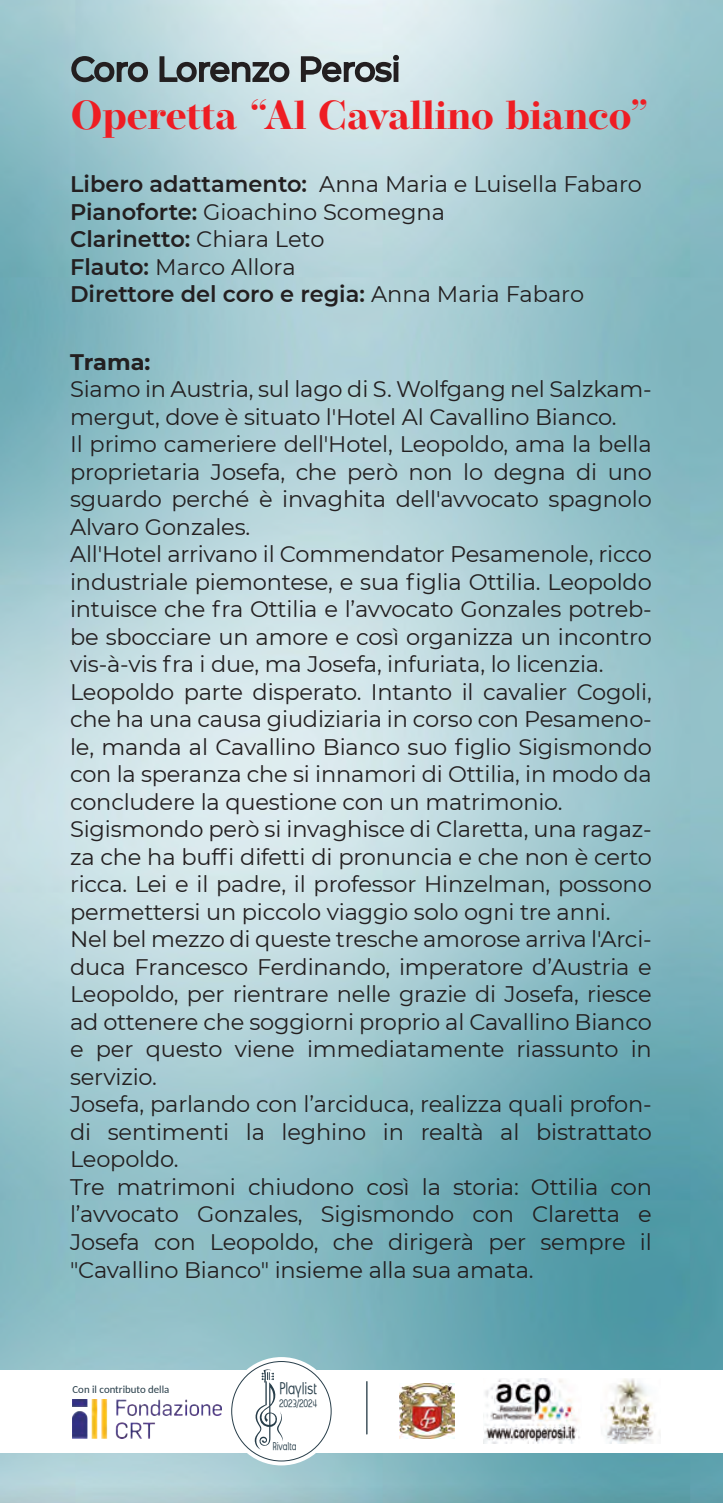
<style>
.page{position:relative;width:723px;height:1503px;background:#fff}
.page>*{position:absolute;margin:0;border:0;box-sizing:border-box;transform-origin:0 0}
.t1{font:700 40.25px "Operetta 12";color:#ee1d23}
.t2{font:22.5px/27.5px "Montserrat";letter-spacing:-.01em;color:#231f20}
.t3{font:700 22.5px "Montserrat";letter-spacing:-.005em;color:#231f20}
.t4{font:16.75px "Angostura";color:#283e4a}
.t5{font:11.25px "Angostura";color:#283e4a}
.t6{font:10.75px "Carlito";color:#283e4a}
.s1{font-weight:600}
</style>
<div class="page">
<img style="left:0;top:0;width:723px;height:1502px">
<div style="left:0;top:1369px;width:723px;height:83px;background:#fff"></div>
<svg style="left:70px;top:54px;width:80px;height:30px"></svg>
<svg style="left:158px;top:55px;width:133px;height:29px"></svg>
<svg style="left:300px;top:53px;width:101px;height:31px"></svg>
<img style="left:399px;top:1383px;width:56px;height:55px">
<img style="left:605px;top:1378px;width:55px;height:64px">
<img style="left:483px;top:1378px;width:97px;height:64px">
<img style="left:73px;top:1399px;width:148px;height:38px">
<hr style="left:366px;top:1381px;width:1px;height:53px;background:#283e4a">
<svg style="left:227px;top:1356px;width:109px;height:109px"></svg>
<div style="left:232px;top:1361px;width:99px;height:99px;background:#fff;border-radius:50%"></div>
<svg style="left:251px;top:1368px;width:32px;height:81px"></svg>
<h1 class="t1" style="left:71px;top:91px;width:580px">Operetta “Al Cavallino bianco”</h1>
<p class="t2" style="left:70px;top:170px;width:573px"><span class="s1">Libero adattamento:</span> Anna Maria e Luisella Fabaro <span class="s1">Pianoforte:</span> Gioachino Scomegna<br><span class="s1">Clarinetto:</span> Chiara Leto<br><span class="s1">Flauto:</span> Marco Allora<br><span class="s1">Direttore del coro e regia:</span> Anna Maria Fabaro</p>
<p class="t3" style="left:70px;top:345px;width:82px">Trama:</p>
<p class="t2" style="left:70px;top:375px;width:583px">Siamo in Austria, sul lago di S. Wolfgang nel Salzkam&shy;mergut, dove è situato l'Hotel Al Cavallino Bianco.<br>Il primo cameriere dell'Hotel, Leopoldo, ama la bella proprietaria Josefa, che però non lo degna di uno sguardo perché è invaghita dell'avvocato spagnolo Alvaro Gonzales.<br>All'Hotel arrivano il Commendator Pesamenole, ricco industriale piemontese, e sua figlia Ottilia. Leopoldo intuisce che fra Ottilia e l’avvocato Gonzales potreb&shy;be sbocciare un amore e così organizza un incontro vis-à-vis fra i due, ma Josefa, infuriata, lo licenzia.<br>Leopoldo parte disperato. Intanto il cavalier Cogoli, che ha una causa giudiziaria in corso con Pesameno&shy;le, manda al Cavallino Bianco suo figlio Sigismondo con la speranza che si innamori di Ottilia, in modo da concludere la questione con un matrimonio.<br>Sigismondo però si invaghisce di Claretta, una ragaz&shy;za che ha buffi difetti di pronuncia e che non è certo ricca. Lei e il padre, il professor Hinzelman, possono permettersi un piccolo viaggio solo ogni tre anni.<br>Nel bel mezzo di queste tresche amorose arriva l'Arci&shy;duca Francesco Ferdinando, imperatore d’Austria e Leopoldo, per rientrare nelle grazie di Josefa, riesce ad ottenere che soggiorni proprio al Cavallino Bianco e per questo viene immediatamente riassunto in servizio.<br>Josefa, parlando con l’arciduca, realizza quali profon&shy;di sentimenti la leghino in realtà al bistrattato Leopoldo.<br>Tre matrimoni chiudono così la storia: Ottilia con l’avvocato Gonzales, Sigismondo con Claretta e Josefa con Leopoldo, che dirigerà per sempre il "Cavallino Bianco" insieme alla sua amata.</p>
<p class="t6" style="left:73px;top:1381px;width:98px">Con il contributo della</p>
<p class="t4" style="left:279px;top:1379px;width:40px">Playlist</p>
<p class="t5" style="left:279px;top:1396px;width:40px">2023/2024</p>
<p class="t5" style="left:272px;top:1439px;width:25px">Rivalta</p>
</div>
